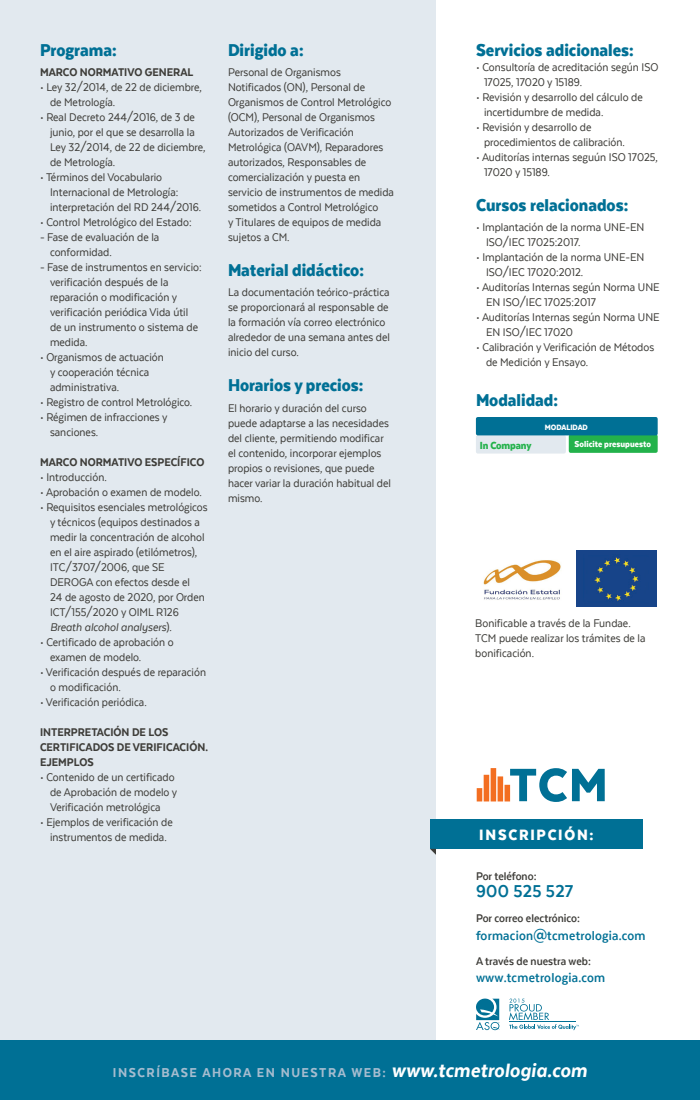
<style>
.page{position:relative;width:700px;height:1100px;background:#fff}
.page>*{position:absolute;margin:0;border:0;box-sizing:border-box;transform-origin:0 0}
.t1{font:900 20px "Texta Narrow";color:#007095}
.t2{font:700 20px "Texta Narrow";letter-spacing:.015em;color:#007095}
.t3{font:900 17.5px "Texta Narrow";letter-spacing:.1em;color:#fff}
.t4{font:800 15px "Texta Narrow";letter-spacing:.1em;color:#a5bccf}
.t5{font:700 15px "Texta Narrow";letter-spacing:.015em;color:#007095}
.t6{font:13px/15px "Texta Narrow";color:#3e3d39}
.t7{font:800 13px/15px "Texta Narrow";color:#3e3d39}
.t8{font:700 13px "Texta Narrow";color:#3e3d39}
.t9{font:900 12px "Texta Narrow";letter-spacing:-.01em;color:#23b24b}
.t10{font:900 10px "Texta Narrow";letter-spacing:.005em;color:#fff}
.t11{font:900 9px "Texta Narrow";letter-spacing:-.01em;color:#fff}
.s1{font-style:italic}
.s2{font-style:italic;font-size:22.5px;color:#fff}
</style>
<div class="page">
<div style="left:0;top:0;width:436px;height:1100px;background:#e2e9ef"></div>
<div style="left:0;top:1040px;width:700px;height:60px;background:#007095"></div>
<div style="left:430px;top:819px;width:213px;height:30px;background:#007095"></div>
<svg style="left:430px;top:849px;width:6px;height:6px"></svg>
<svg style="left:476px;top:999px;width:24px;height:31px"></svg>
<svg style="left:509px;top:999px;width:70px;height:31px"></svg>
<svg style="left:477px;top:768px;width:128px;height:34px"></svg>
<div style="left:569px;top:434px;width:89px;height:19px;background:#23b24b;border-radius:2px"></div>
<div style="left:476px;top:435px;width:90px;height:19px;background:#e2e9ef;border-radius:2px"></div>
<div style="left:476px;top:417px;width:182px;height:18px;background:#007095;border-radius:2px"></div>
<img style="left:577px;top:550px;width:79px;height:57px">
<img style="left:483px;top:560px;width:78px;height:40px">
<p class="t1" style="left:40px;top:39px;width:78px">Programa:</p>
<p class="t7" style="left:40px;top:64px;width:155px">MARCO NORMATIVO GENERAL</p>
<p class="t6" style="left:50px;top:79px;width:153px;text-indent:-10px">• Ley 32/2014, de 22 de diciembre, de Metrología.</p>
<p class="t6" style="left:50px;top:109px;width:157px;text-indent:-10px">• Real Decreto 244/2016, de 3 de junio, por el que se desarrolla la<br>Ley 32/2014, de 22 de diciembre, de Metrología.</p>
<p class="t6" style="left:50px;top:169px;width:153px;text-indent:-10px">• Términos del Vocabulario<br>Internacional de Metrología: interpretación del RD 244/2016.</p>
<p class="t6" style="left:40px;top:214px;width:153px">• Control Metrológico del Estado:</p>
<p class="t6" style="left:50px;top:229px;width:111px;text-indent:-10px">- Fase de evaluación de la conformidad.</p>
<p class="t6" style="left:50px;top:259px;width:153px;text-indent:-10px">- Fase de instrumentos en servicio: verificación después de la reparación o modificación y verificación periódica Vida útil de un instrumento o sistema de medida.</p>
<p class="t6" style="left:50px;top:349px;width:115px;text-indent:-10px">• Organismos de actuación y cooperación técnica administrativa.</p>
<p class="t6" style="left:40px;top:394px;width:154px">• Registro de control Metrológico.</p>
<p class="t6" style="left:50px;top:409px;width:119px;text-indent:-10px">• Régimen de infracciones y sanciones.</p>
<p class="t7" style="left:40px;top:454px;width:166px">MARCO NORMATIVO ESPECÍFICO</p>
<p class="t6" style="left:40px;top:469px;width:68px">• Introducción.</p>
<p class="t6" style="left:40px;top:484px;width:163px">• Aprobación o examen de modelo.</p>
<p class="t6" style="left:50px;top:499px;width:159px;text-indent:-10px">• Requisitos esenciales metrológicos y técnicos (equipos destinados a medir la concentración de alcohol en el aire aspirado (etilómetros),<br>ITC/3707/2006, que SE<br>DEROGA con efectos desde el<br>24 de agosto de 2020, por Orden<br>ICT/155/2020 y OIML R126<br><span class="s1">Breath alcohol analysers</span>).</p>
<p class="t6" style="left:50px;top:634px;width:125px;text-indent:-10px">• Certificado de aprobación o examen de modelo.</p>
<p class="t6" style="left:50px;top:664px;width:158px;text-indent:-10px">• Verificación después de reparación o modificación.</p>
<p class="t6" style="left:40px;top:694px;width:108px">• Verificación periódica.</p>
<p class="t7" style="left:40px;top:724px;width:169px">INTERPRETACIÓN DE LOS<br>CERTIFICADOS DE VERIFICACIÓN.<br>EJEMPLOS</p>
<p class="t6" style="left:50px;top:769px;width:129px;text-indent:-10px">• Contenido de un certificado de Aprobación de modelo y<br>Verificación metrológica</p>
<p class="t6" style="left:40px;top:814px;width:134px;text-align:center">• Ejemplos de verificación de instrumentos de medida.</p>
<p class="t1" style="left:228px;top:39px;width:77px">Dirigido a:</p>
<p class="t6" style="left:228px;top:64px;width:168px">Personal de Organismos<br>Notificados (ON), Personal de<br>Organismos de Control Metrológico (OCM), Personal de Organismos<br>Autorizados de Verificación<br>Metrológica (OAVM), Reparadores autorizados, Responsables de comercialización y puesta en servicio de instrumentos de medida sometidos a Control Metrológico<br>y Titulares de equipos de medida sujetos a CM.</p>
<p class="t1" style="left:228px;top:259px;width:138px">Material didáctico:</p>
<p class="t6" style="left:228px;top:284px;width:164px">La documentación teórico-práctica se proporcionará al responsable de la formación vía correo electrónico alrededor de una semana antes del inicio del curso.</p>
<p class="t1" style="left:228px;top:374px;width:137px">Horarios y precios:</p>
<p class="t6" style="left:228px;top:400px;width:165px">El horario y duración del curso puede adaptarse a las necesidades del cliente, permitiendo modificar el contenido, incorporar ejemplos propios o revisiones, que puede hacer variar la duración habitual del mismo.</p>
<p class="t1" style="left:476px;top:39px;width:159px">Servicios adicionales:</p>
<p class="t6" style="left:484px;top:59px;width:176px;text-indent:-8px">• Consultoría de acreditación según ISO<br>17025, 17020 y 15189.</p>
<p class="t6" style="left:484px;top:89px;width:160px;text-indent:-8px">• Revisión y desarrollo del cálculo de incertidumbre de medida.</p>
<p class="t6" style="left:484px;top:119px;width:143px;text-indent:-8px">• Revisión y desarrollo de procedimientos de calibración.</p>
<p class="t6" style="left:484px;top:149px;width:175px;text-indent:-8px">• Auditorías internas seguún ISO 17025,<br>17020 y 15189.</p>
<p class="t1" style="left:476px;top:194px;width:154px">Cursos relacionados:</p>
<p class="t6" style="left:486px;top:219px;width:160px;text-indent:-10px">• Implantación de la norma UNE-EN<br>ISO/IEC 17025:2017.</p>
<p class="t6" style="left:486px;top:249px;width:160px;text-indent:-10px">• Implantación de la norma UNE-EN<br>ISO/IEC 17020:2012.</p>
<p class="t6" style="left:486px;top:279px;width:175px;text-indent:-10px">• Auditorías Internas según Norma UNE<br>EN ISO/IEC 17025:2017</p>
<p class="t6" style="left:486px;top:309px;width:175px;text-indent:-10px">• Auditorías Internas según Norma UNE<br>EN ISO/IEC 17020</p>
<p class="t6" style="left:486px;top:339px;width:170px;text-indent:-10px">• Calibración y Verificación de Métodos de Medición y Ensayo.</p>
<p class="t1" style="left:476px;top:389px;width:84px">Modalidad:</p>
<p class="t9" style="left:480px;top:439px;width:53px">In Company</p>
<p class="t10" style="left:574px;top:439px;width:78px">Solicite presupuesto</p>
<p class="t11" style="left:545px;top:422px;width:44px">MODALIDAD</p>
<p class="t6" style="left:475px;top:615px;width:172px">Bonificable a través de la Fundae.<br>TCM puede realizar los trámites de la bonificación.</p>
<p class="t3" style="left:479px;top:825px;width:116px">INSCRIPCIÓN:</p>
<p class="t8" style="left:476px;top:869px;width:62px">Por teléfono:</p>
<p class="t2" style="left:476px;top:881px;width:99px">900 525 527</p>
<p class="t8" style="left:476px;top:912px;width:105px">Por correo electrónico:</p>
<p class="t5" style="left:476px;top:928px;width:171px">formacion@tcmetrologia.com</p>
<p class="t8" style="left:476px;top:954px;width:116px">A través de nuestra web:</p>
<p class="t5" style="left:476px;top:970px;width:131px">www.tcmetrologia.com</p>
<p class="t4" style="left:113px;top:1064px;width:476px">INSCRÍBASE AHORA EN NUESTRA WEB: <span class="s2">www.tcmetrologia.com</span></p>
</div>
